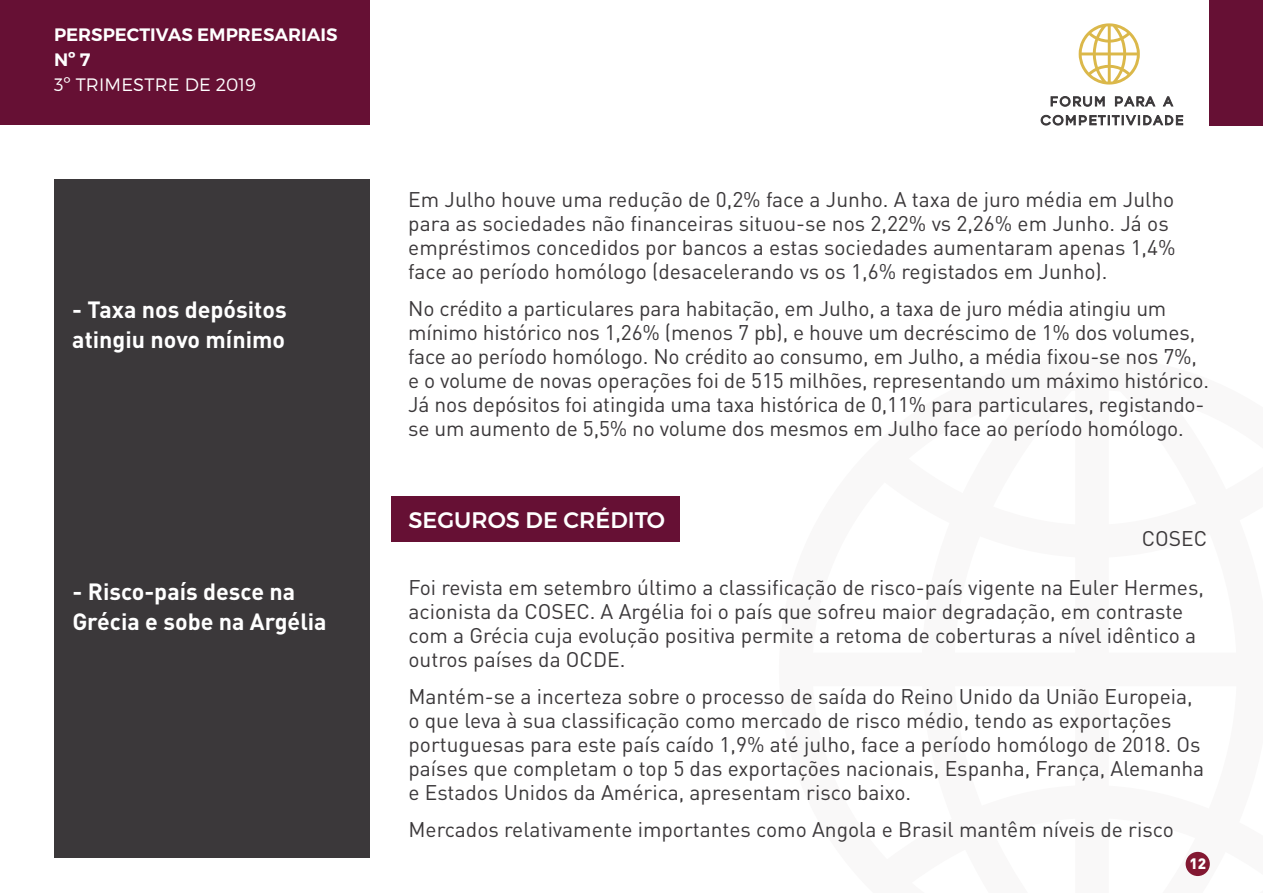
<style>
.page{position:relative;width:1263px;height:893px;background:#fff}
.page>*{position:absolute;margin:0;border:0;box-sizing:border-box;transform-origin:0 0}
.t1{font:700 23.25px/30px "DIN Pro";color:#fff}
.t2{font:500 22.5px "Montserrat";color:#fff}
.t3{font:21px/24px "DIN Pro";color:#3b383a}
.t4{font:600 18px/25.2px "Montserrat";color:#fff}
.t5{font:300 18px "Montserrat";letter-spacing:.01em;color:#fff}
.t6{font:900 15px "DIN Pro";color:#fff}
</style>
<div class="page">
<div style="left:54px;top:179px;width:316px;height:678px;background:#3b383a"></div>
<div style="left:0;top:0;width:370px;height:125px;background:#661034"></div>
<div style="left:1210px;top:0;width:53px;height:125px;background:#661034"></div>
<svg style="left:1079px;top:23px;width:61px;height:62px"></svg>
<svg style="left:1050px;top:96px;width:55px;height:11px"></svg>
<svg style="left:1115px;top:96px;width:41px;height:11px"></svg>
<svg style="left:1162px;top:96px;width:12px;height:11px"></svg>
<svg style="left:1040px;top:114px;width:143px;height:12px"></svg>
<div style="left:1185px;top:852px;width:25px;height:24px;background:#831832;border-radius:50%"></div>
<div style="left:391px;top:496px;width:288px;height:45px;background:#661034"></div>
<p class="t4" style="left:54px;top:22px;width:285px">PERSPECTIVAS EMPRESARIAIS<br>Nº 7</p>
<p class="t5" style="left:54px;top:74px;width:204px">3º TRIMESTRE DE 2019</p>
<p class="t1" style="left:72px;top:293px;width:216px">- Taxa nos depósitos atingiu novo mínimo</p>
<p class="t1" style="left:72px;top:576px;width:256px">- Risco-país desce na<br>Grécia e sobe na Argélia</p>
<p class="t3" style="left:408px;top:186px;width:769px">Em Julho houve uma redução de 0,2% face a Junho. A taxa de juro média em Julho para as sociedades não financeiras situou-se nos 2,22% vs 2,26% em Junho. Já os empréstimos concedidos por bancos a estas sociedades aumentaram apenas 1,4% face ao período homólogo (desacelerando vs os 1,6% registados em Junho).</p>
<p class="t3" style="left:408px;top:295px;width:802px">No crédito a particulares para habitação, em Julho, a taxa de juro média atingiu um mínimo histórico nos 1,26% (menos 7 pb), e houve um decréscimo de 1% dos volumes, face ao período homólogo. No crédito ao consumo, em Julho, a média fixou-se nos 7%, e o volume de novas operações foi de 515 milhões, representando um máximo histórico.<br>Já nos depósitos foi atingida uma taxa histórica de 0,11% para particulares, registando&shy;se um aumento de 5,5% no volume dos mesmos em Julho face ao período homólogo.</p>
<p class="t2" style="left:408px;top:506px;width:258px">SEGUROS DE CRÉDITO</p>
<p class="t3" style="left:1142px;top:526px;width:67px">COSEC</p>
<p class="t3" style="left:408px;top:575px;width:797px">Foi revista em setembro último a classificação de risco-país vigente na Euler Hermes, acionista da COSEC. A Argélia foi o país que sofreu maior degradação, em contraste com a Grécia cuja evolução positiva permite a retoma de coberturas a nível idêntico a outros países da OCDE.</p>
<p class="t3" style="left:408px;top:684px;width:797px">Mantém-se a incerteza sobre o processo de saída do Reino Unido da União Europeia, o que leva à sua classificação como mercado de risco médio, tendo as exportações portuguesas para este país caído 1,9% até julho, face a período homólogo de 2018. Os países que completam o top 5 das exportações nacionais, Espanha, França, Alemanha e Estados Unidos da América, apresentam risco baixo.</p>
<p class="t3" style="left:408px;top:816px;width:767px">Mercados relativamente importantes como Angola e Brasil mantêm níveis de risco</p>
<p class="t6" style="left:1189px;top:853px;width:18px">12</p>
</div>
